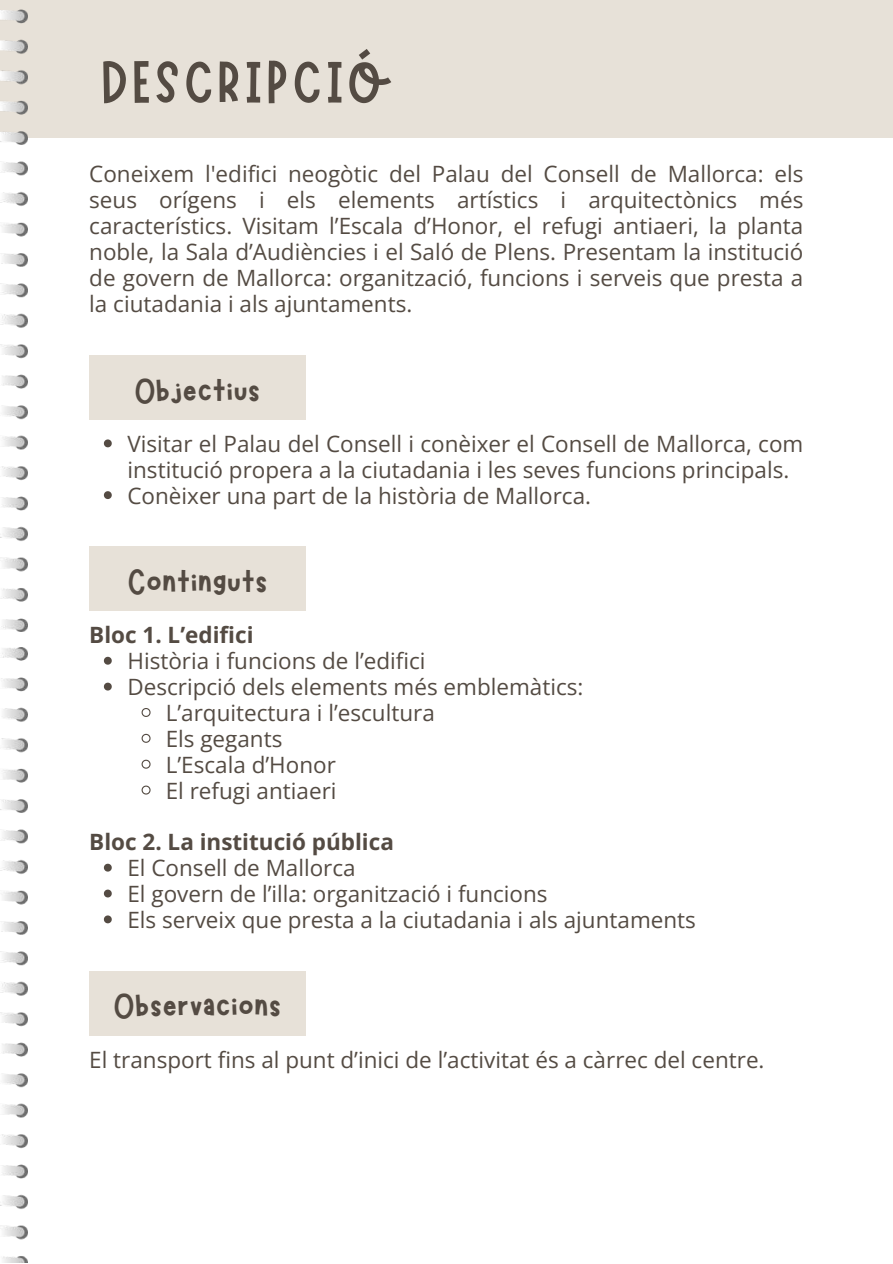
<style>
.page{position:relative;width:893px;height:1264px;background:#fff}
.page>*{position:absolute;margin:0;border:0;box-sizing:border-box;transform-origin:0 0}
.t1{font:60px "Marykate";letter-spacing:.06em;color:#544b43}
.t2{font:37.5px "Marykate";color:#544b43}
.t3{font:22.5px/25.8px "Open Sans";color:#544b43}
.t4{font:700 22.5px "Open Sans";color:#544b43}
</style>
<div class="page">
<div style="left:89px;top:355px;width:217px;height:64px;background:#e7e1d8"></div>
<div style="left:89px;top:546px;width:217px;height:65px;background:#e7e1d8"></div>
<div style="left:89px;top:970px;width:217px;height:65px;background:#e7e1d8"></div>
<svg style="left:104px;top:439px;width:8px;height:8px"></svg>
<svg style="left:104px;top:491px;width:8px;height:8px"></svg>
<svg style="left:104px;top:656px;width:8px;height:8px"></svg>
<svg style="left:104px;top:682px;width:8px;height:8px"></svg>
<svg style="left:141px;top:708px;width:10px;height:9px"></svg>
<svg style="left:141px;top:733px;width:10px;height:10px"></svg>
<svg style="left:141px;top:759px;width:10px;height:10px"></svg>
<svg style="left:141px;top:785px;width:10px;height:10px"></svg>
<svg style="left:104px;top:863px;width:8px;height:8px"></svg>
<svg style="left:104px;top:889px;width:8px;height:8px"></svg>
<svg style="left:104px;top:915px;width:8px;height:8px"></svg>
<div style="left:0;top:0;width:892px;height:137px;background:#e7e1d8"></div>
<img style="left:0;top:9px;width:28px;height:622px">
<img style="left:0;top:647px;width:28px;height:615px">
<h1 class="t1" style="left:101px;top:43px;width:285px">DESCRIPCIÓ</h1>
<p class="t3" style="left:89px;top:161px;width:715px;text-align:justify">Coneixem l'edifici neogòtic del Palau del Consell de Mallorca: els seus orígens i els elements artístics i arquitectònics més característics. Visitam l’Escala d’Honor, el refugi antiaeri, la planta noble, la Sala d’Audiències i el Saló de Plens. Presentam la institució de govern de Mallorca: organització, funcions i serveis que presta a la ciutadania i als ajuntaments.</p>
<h2 class="t2" style="left:135px;top:366px;width:127px">Objectius</h2>
<p class="t3" style="left:127px;top:430px;width:677px">Visitar el Palau del Consell i conèixer el Consell de Mallorca, com institució propera a la ciutadania i les seves funcions principals.<br>Conèixer una part de la història de Mallorca.</p>
<h2 class="t2" style="left:127px;top:557px;width:142px">Continguts</h2>
<p class="t4" style="left:89px;top:619px;width:166px">Bloc 1. L’edifici</p>
<p class="t3" style="left:127px;top:647px;width:299px">Història i funcions de l’edifici</p>
<p class="t3" style="left:127px;top:673px;width:457px">Descripció dels elements més emblemàtics:</p>
<p class="t3" style="left:166px;top:699px;width:270px">L’arquitectura i l’escultura</p>
<p class="t3" style="left:166px;top:725px;width:118px">Els gegants</p>
<p class="t3" style="left:166px;top:751px;width:172px">L’Escala d’Honor</p>
<p class="t3" style="left:166px;top:776px;width:172px">El refugi antiaeri</p>
<p class="t4" style="left:89px;top:826px;width:306px">Bloc 2. La institució pública</p>
<p class="t3" style="left:127px;top:854px;width:570px">El Consell de Mallorca<br>El govern de l’illa: organització i funcions<br>Els serveix que presta a la ciutadania i als ajuntaments</p>
<h2 class="t2" style="left:114px;top:981px;width:169px">Observacions</h2>
<p class="t3" style="left:89px;top:1045px;width:676px">El transport fins al punt d’inici de l’activitat és a càrrec del centre.</p>
</div>
